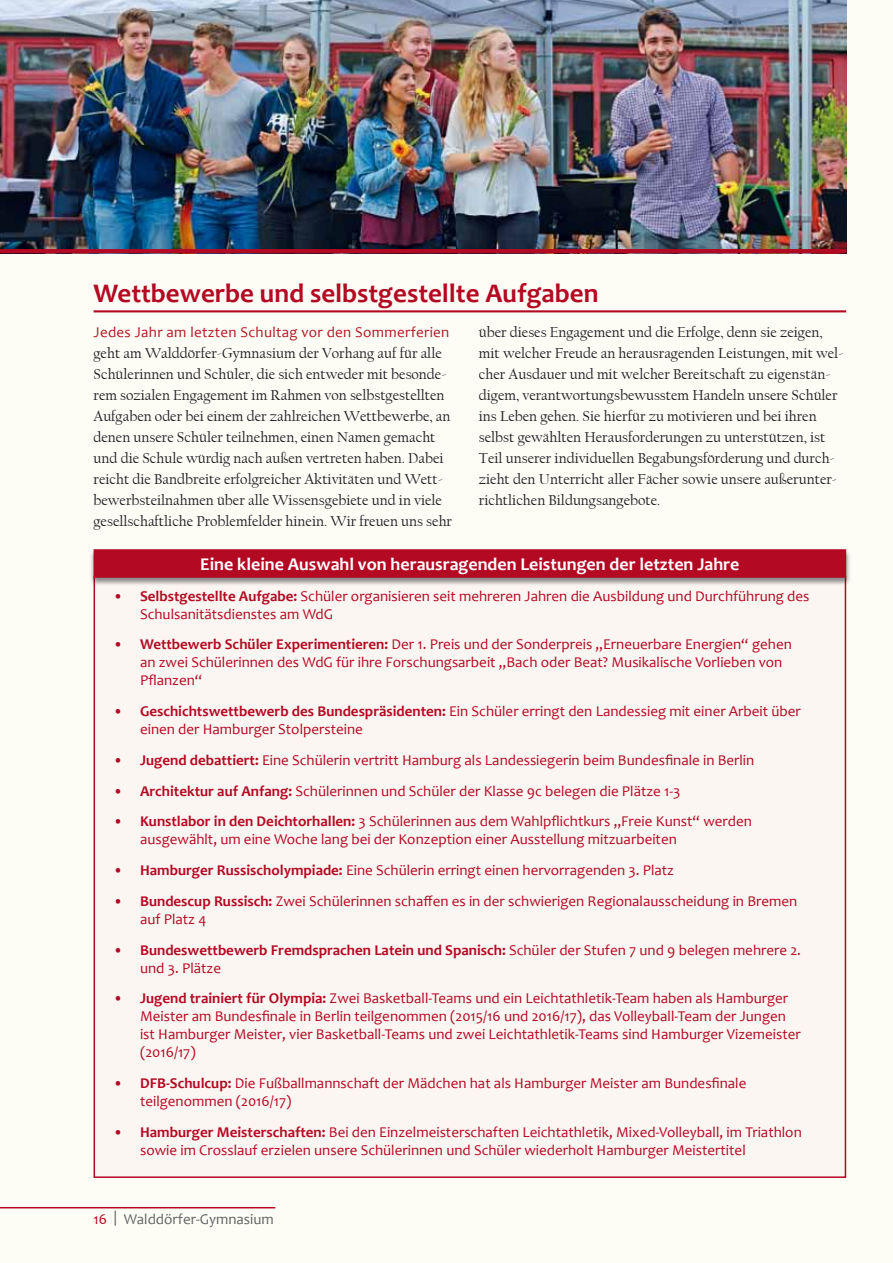
<style>
.page{position:relative;width:893px;height:1263px;background:#fdfdf6}
.page>*{position:absolute;margin:0;border:0;box-sizing:border-box;transform-origin:0 0}
.t1{font:700 27px "Candara";color:#b40923}
.t2{font:700 18px "Candara";color:#fff}
.t3{font:15px/18px "Candara";color:#b40923}
.t4{font:15px/21px "Californian FB";color:#1a171c}
.t5{font:700 15px/18px "Candara";color:#b40923}
.t6{font:15px "Candara";letter-spacing:.02em;color:#b41726}
.t7{font:15px "Candara";color:#646567}
.s1{font-weight:700}
.s2{font-weight:400}
.s3{color:#b40923}
</style>
<div class="page">
<hr style="left:0;top:1207px;width:275px;height:1px;background:#b40923">
<hr style="left:94px;top:310px;width:752px;height:2px;background:#b40923">
<div style="left:94px;top:576px;width:751px;height:601px;background:#fcf6f3"></div>
<div style="left:89px;top:549px;width:762px;height:38px;background:#1a171c;opacity:.5"></div>
<div style="left:94px;top:550px;width:751px;height:27px;background:#b40923"></div>
<div style="left:94px;top:549px;width:752px;height:29px;border:2px solid #b40923"></div>
<img style="left:0;top:0;width:846px;height:249px">
<hr style="left:0;top:249px;width:846px;height:4px;background:#b40923">
<h1 class="t1" style="left:94px;top:276px;width:506px">Wettbewerbe und selbstgestellte Aufgaben</h1>
<p class="t6" style="left:94px;top:323px;width:357px">Jedes Jahr am letzten Schultag vor den Sommerferien</p>
<p class="t4" style="left:94px;top:343px;width:360px">geht am Walddörfer-Gymnasium der Vorhang auf für alle Schülerinnen und Schüler, die sich entweder mit besonde&shy;rem sozialen Engagement im Rahmen von selbstgestellten Aufgaben oder bei einem der zahlreichen Wettbewerbe, an denen unsere Schüler teilnehmen, einen Namen gemacht und die Schule würdig nach außen vertreten haben. Dabei reicht die Bandbreite erfolgreicher Aktivitäten und Wett&shy;bewerbsteilnahmen über alle Wissensgebiete und in viele gesellschaftliche Problemfelder hinein. Wir freuen uns sehr</p>
<p class="t4" style="left:479px;top:322px;width:366px">über dieses Engagement und die Erfolge, denn sie zeigen, mit welcher Freude an herausragenden Leistungen, mit wel&shy;cher Ausdauer und mit welcher Bereitschaft zu eigenstän&shy;digem, verantwortungsbewusstem Handeln unsere Schüler ins Leben gehen. Sie hierfür zu motivieren und bei ihren selbst gewählten Herausforderungen zu unterstützen, ist Teil unserer individuellen Begabungsförderung und durch&shy;zieht den Unterricht aller Fächer sowie unsere außerunter&shy;richtlichen Bildungsangebote.</p>
<p class="t2" style="left:200px;top:553px;width:541px">Eine kleine Auswahl von herausragenden Leistungen der letzten Jahre</p>
<p class="t3" style="left:140px;top:587px;width:671px;text-indent:-27px"><span class="s1">• Selbstgestellte Aufgabe:</span> Schüler organisieren seit mehreren Jahren die Ausbildung und Durchführung des<br>Schulsanitätsdienstes am WdG</p>
<p class="t3" style="left:140px;top:635px;width:653px;text-indent:-27px"><span class="s1">• Wettbewerb Schüler Experimentieren:</span> Der 1. Preis und der Sonderpreis „Erneuerbare Energien“ gehen an zwei Schülerinnen des WdG für ihre Forschungsarbeit „Bach oder Beat? Musikalische Vorlieben von<br>Pflanzen“</p>
<p class="t3" style="left:140px;top:702px;width:662px;text-indent:-27px"><span class="s1">• Geschichtswettbewerb des Bundespräsidenten:</span> Ein Schüler erringt den Landessieg mit einer Arbeit über einen der Hamburger Stolpersteine</p>
<p class="t3" style="left:113px;top:751px;width:643px"><span class="s1">• Jugend debattiert:</span> Eine Schülerin vertritt Hamburg als Landessiegerin beim Bundesfinale in Berlin</p>
<p class="t3" style="left:113px;top:782px;width:569px"><span class="s1">• Architektur auf Anfang:</span> Schülerinnen und Schüler der Klasse 9c belegen die Plätze 1-3</p>
<p class="t3" style="left:140px;top:812px;width:613px;text-indent:-27px"><span class="s1">• Kunstlabor in den Deichtorhallen:</span> 3 Schülerinnen aus dem Wahlpflichtkurs „Freie Kunst“ werden ausgewählt, um eine Woche lang bei der Konzeption einer Ausstellung mitzuarbeiten</p>
<p class="t3" style="left:113px;top:861px;width:563px"><span class="s1">• Hamburger Russischolympiade:</span> Eine Schülerin erringt einen hervorragenden 3. Platz</p>
<p class="t3" style="left:140px;top:892px;width:659px;text-indent:-27px"><span class="s1">• Bundescup Russisch:</span> Zwei Schülerinnen schaffen es in der schwierigen Regionalausscheidung in Bremen auf Platz 4</p>
<p class="t5" style="left:140px;top:941px;width:662px;text-indent:-27px">• Bundeswettbewerb Fremdsprachen Latein und Spanisch: <span class="s2">Schüler der Stufen 7 und 9 belegen mehrere 2. und 3. Plätze</span></p>
<p class="t3" style="left:140px;top:989px;width:662px;text-indent:-27px"><span class="s1">• Jugend trainiert für Olympia:</span> Zwei Basketball-Teams und ein Leichtathletik-Team haben als Hamburger Meister am Bundesfinale in Berlin teilgenommen (2015/16 und 2016/17), das Volleyball-Team der Jungen ist Hamburger Meister, vier Basketball-Teams und zwei Leichtathletik-Teams sind Hamburger Vizemeister (2016/17)</p>
<p class="t3" style="left:140px;top:1074px;width:608px;text-indent:-27px"><span class="s1">• DFB-Schulcup:</span> Die Fußballmannschaft der Mädchen hat als Hamburger Meister am Bundesfinale teilgenommen (2016/17)</p>
<p class="t3" style="left:140px;top:1123px;width:663px;text-indent:-27px"><span class="s1">• Hamburger Meisterschaften:</span> Bei den Einzelmeisterschaften Leichtathletik, Mixed-Volleyball, im Triathlon sowie im Crosslauf erzielen unsere Schülerinnen und Schüler wiederholt Hamburger Meistertitel</p>
<p class="t7" style="left:94px;top:1209px;width:182px"><span class="s3">16</span> | Walddörfer-Gymnasium</p>
</div>
